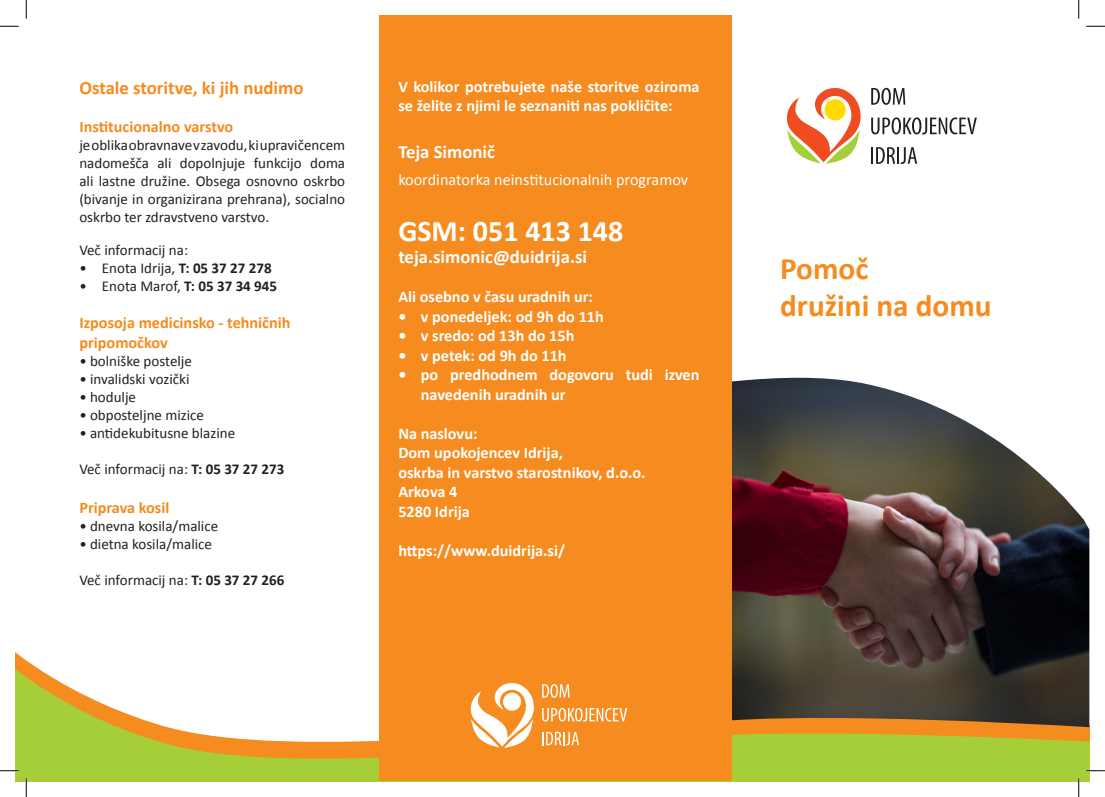
<style>
.page{position:relative;width:1105px;height:797px;background:#fff}
.page>*{position:absolute;margin:0;border:0;box-sizing:border-box;transform-origin:0 0}
.t1{font:700 31.25px "Calibri";color:#f68b1f}
.t2{font:700 30px "Calibri";color:#fff}
.t3{font:700 18.75px "Calibri";color:#fff}
.t4{font:700 18.75px "Calibri";color:#f68b1f}
.t5{font:700 16.25px/19.5px "Calibri";color:#fff}
.t6{font:700 16.25px "Calibri";color:#f68b1f}
.t7{font:16.25px "Calibri";color:#fff}
.t8{font:15px/18px "Calibri";color:#231f20;text-align:justify}
.s1{font-weight:700}
</style>
<div class="page">
<svg style="left:16px;top:653px;width:1073px;height:128px"></svg>
<svg style="left:871px;top:88px;width:34px;height:17px"></svg>
<svg style="left:871px;top:117px;width:106px;height:17px"></svg>
<svg style="left:871px;top:147px;width:46px;height:17px"></svg>
<svg style="left:786px;top:88px;width:75px;height:76px"></svg>
<img style="left:731px;top:378px;width:358px;height:349px">
<div style="left:379px;top:16px;width:352px;height:765px;background:#f68b1f"></div>
<svg style="left:542px;top:684px;width:28px;height:13px"></svg>
<svg style="left:542px;top:708px;width:85px;height:13px"></svg>
<svg style="left:542px;top:731px;width:37px;height:14px"></svg>
<svg style="left:470px;top:683px;width:64px;height:64px"></svg>
<svg style="left:0;top:25px;width:19px;height:2px"></svg>
<svg style="left:1086px;top:25px;width:19px;height:2px"></svg>
<svg style="left:0;top:770px;width:19px;height:1px"></svg>
<svg style="left:1086px;top:770px;width:19px;height:1px"></svg>
<svg style="left:25px;top:0;width:2px;height:19px"></svg>
<svg style="left:25px;top:778px;width:2px;height:19px"></svg>
<svg style="left:1078px;top:0;width:1px;height:19px"></svg>
<svg style="left:1078px;top:778px;width:1px;height:19px"></svg>
<p class="t4" style="left:79px;top:76px;width:226px">Ostale storitve, ki jih nudimo</p>
<p class="t6" style="left:79px;top:116px;width:155px">Institucionalno varstvo</p>
<p class="t8" style="left:79px;top:136px;width:267px">je oblika obravnave v zavodu, ki upravičencem nadomešča ali dopolnjuje funkcijo doma ali lastne družine. Obsega osnovno oskrbo (bivanje in organizirana prehrana), socialno oskrbo ter zdravstveno varstvo.</p>
<p class="t8" style="left:79px;top:241px;width:110px">Več informacij na:</p>
<p class="t8" style="left:79px;top:259px;width:194px">• Enota Idrija, <span class="s1">T: 05 37 27 278</span></p>
<p class="t8" style="left:79px;top:277px;width:199px">• Enota Marof, <span class="s1">T: 05 37 34 945</span></p>
<p class="t6" style="left:79px;top:312px;width:213px">Izposoja medicinsko - tehničnih</p>
<p class="t6" style="left:79px;top:332px;width:90px">pripomočkov</p>
<p class="t8" style="left:79px;top:352px;width:114px">• bolniške postelje</p>
<p class="t8" style="left:79px;top:370px;width:112px">• invalidski vozički</p>
<p class="t8" style="left:79px;top:388px;width:58px">• hodulje</p>
<p class="t8" style="left:79px;top:406px;width:126px">• obposteljne mizice</p>
<p class="t8" style="left:79px;top:424px;width:157px">• antidekubitusne blazine</p>
<p class="t8" style="left:79px;top:460px;width:206px">Več informacij na: <span class="s1">T: 05 37 27 273</span></p>
<p class="t6" style="left:79px;top:497px;width:92px">Priprava kosil</p>
<p class="t8" style="left:79px;top:517px;width:140px">• dnevna kosila/malice</p>
<p class="t8" style="left:79px;top:535px;width:134px">• dietna kosila/malice</p>
<p class="t8" style="left:79px;top:571px;width:206px">Več informacij na: <span class="s1">T: 05 37 27 266</span></p>
<p class="t5" style="left:398px;top:77px;width:303px">V kolikor potrebujete naše storitve oziroma se želite z njimi le seznaniti nas pokličite:</p>
<p class="t3" style="left:398px;top:140px;width:98px">Teja Simonič</p>
<p class="t7" style="left:398px;top:169px;width:291px">koordinatorka neinstitucionalnih programov</p>
<p class="t2" style="left:398px;top:211px;width:227px">GSM: 051 413 148</p>
<p class="t3" style="left:398px;top:245px;width:190px">teja.simonic@duidrija.si</p>
<p class="t5" style="left:398px;top:287px;width:196px">Ali osebno v času uradnih ur:</p>
<p class="t5" style="left:398px;top:306px;width:207px">• v ponedeljek: od 9h do 11h</p>
<p class="t5" style="left:398px;top:326px;width:178px">• v sredo: od 13h do 15h</p>
<p class="t5" style="left:398px;top:345px;width:170px">• v petek: od 9h do 11h</p>
<p class="t5" style="left:421px;top:365px;width:280px;text-indent:-22px">• po predhodnem dogovoru tudi izven navedenih uradnih ur</p>
<p class="t5" style="left:398px;top:423px;width:81px">Na naslovu:</p>
<p class="t5" style="left:398px;top:443px;width:166px">Dom upokojencev Idrija,</p>
<p class="t5" style="left:398px;top:462px;width:249px">oskrba in varstvo starostnikov, d.o.o.</p>
<p class="t5" style="left:398px;top:482px;width:61px">Arkova 4</p>
<p class="t5" style="left:398px;top:501px;width:73px">5280 Idrija</p>
<p class="t5" style="left:398px;top:540px;width:168px">https://www.duidrija.si/</p>
<p class="t1" style="left:780px;top:248px;width:90px">Pomoč</p>
<p class="t1" style="left:780px;top:286px;width:213px">družini na domu</p>
</div>
